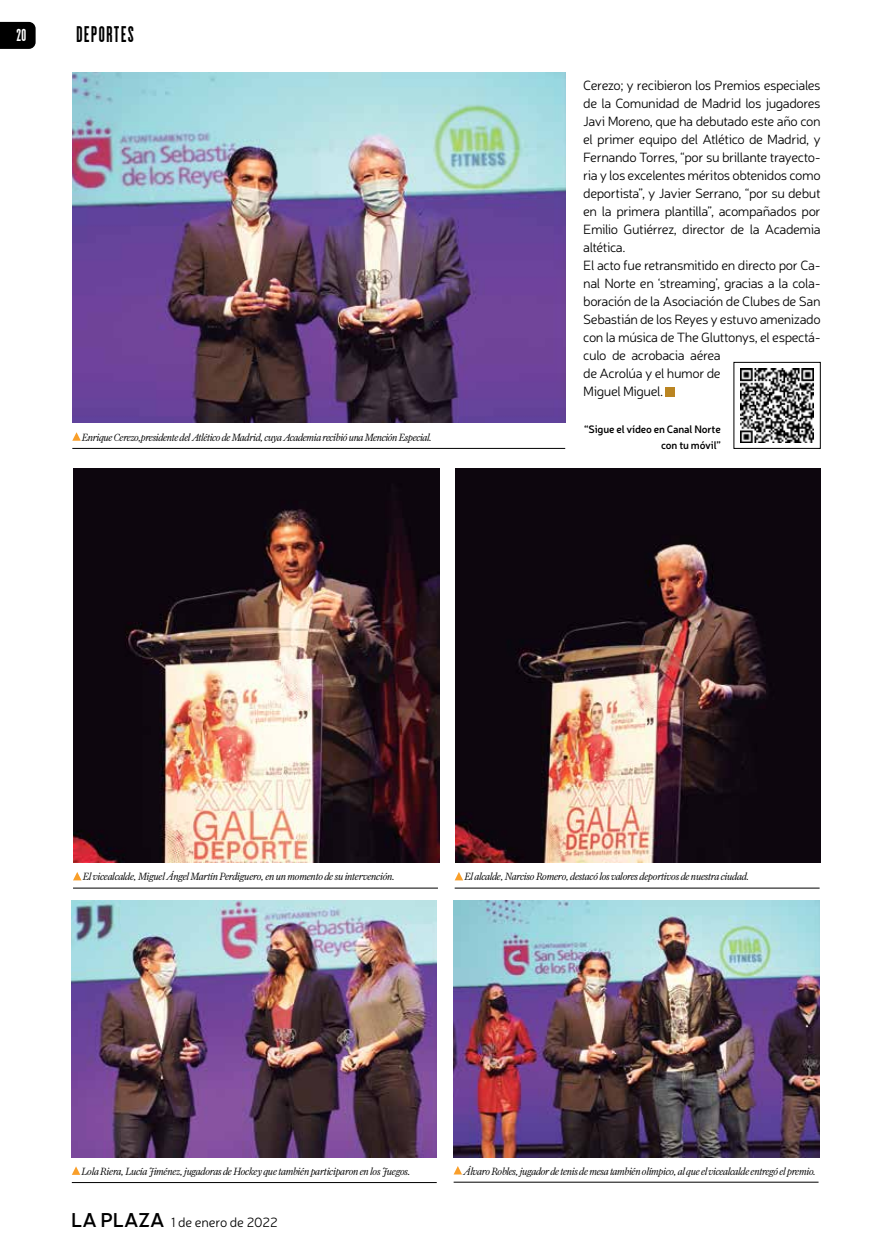
<style>
.page{position:relative;width:893px;height:1255px;background:#fff}
.page>*{position:absolute;margin:0;border:0;box-sizing:border-box;transform-origin:0 0}
.t1{font:700 19.5px "Cactus";letter-spacing:.08em;color:#000}
.t2{font:700 15px "Cactus";color:#fff}
.t3{font:300 13.5px/18px "Neris";letter-spacing:-.03em;color:#000}
.t4{font:300 13.5px "Neris";letter-spacing:-.01em;color:#000}
.t5{font:600 10.65px/16px "Neris";letter-spacing:-.015em;color:#000;text-align:right}
.t6{font:italic 300 10.5px "Farnham Display";letter-spacing:-.035em;color:#000}
.s1{font-weight:600;font-size:19.95px}
</style>
<div class="page">
<img style="left:72px;top:72px;width:493px;height:351px">
<svg style="left:0;top:22px;width:36px;height:27px"></svg>
<div style="left:665px;top:387px;width:10px;height:9px;background:#ba8522"></div>
<hr style="left:72px;top:448px;width:493px;height:1px;background:#000">
<img style="left:455px;top:468px;width:366px;height:394px">
<img style="left:74px;top:468px;width:365px;height:394px">
<svg style="left:455px;top:872px;width:8px;height:8px"></svg>
<svg style="left:73px;top:872px;width:8px;height:8px"></svg>
<hr style="left:455px;top:887px;width:365px;height:1px;background:#000">
<hr style="left:73px;top:887px;width:365px;height:1px;background:#000">
<img style="left:71px;top:900px;width:366px;height:257px">
<img style="left:454px;top:900px;width:365px;height:257px">
<svg style="left:72px;top:1166px;width:8px;height:8px"></svg>
<svg style="left:454px;top:1166px;width:8px;height:8px"></svg>
<hr style="left:72px;top:1182px;width:365px;height:1px;background:#000">
<hr style="left:454px;top:1181px;width:364px;height:1px;background:#000">
<img style="left:740px;top:368px;width:74px;height:74px">
<div style="left:733px;top:362px;width:88px;height:87px;border:1px solid #000"></div>
<svg style="left:72px;top:432px;width:9px;height:9px"></svg>
<p class="t2" style="left:16px;top:26px;width:11px">20</p>
<h1 class="t1" style="left:77px;top:21px;width:59px">DEPORTES</h1>
<p class="t6" style="left:82px;top:431px;width:352px">Enrique Cerezo,presidente del Atlético de Madrid, cuya Academia recibió una Mención Especial.</p>
<p class="t3" style="left:583px;top:76px;width:239px">Cerezo; y recibieron los Premios especiales de la Comunidad de Madrid los jugadores Javi Moreno, que ha debutado este año con el primer equipo del Atlético de Madrid, y Fernando Torres, “por su brillante trayecto&shy;ria y los excelentes méritos obtenidos como deportista”, y Javier Serrano, “por su debut en la primera plantilla”, acompañados por Emilio Gutiérrez, director de la Academia altética.<br>El acto fue retransmitido en directo por Ca&shy;nal Norte en ‘streaming’, gracias a la cola&shy;boración de la Asociación de Clubes de San Sebastián de los Reyes y estuvo amenizado con la música de The Gluttonys, el espectá&shy;culo de acrobacia aérea<br>de Acrolúa y el humor de<br>Miguel Miguel.</p>
<p class="t5" style="left:584px;top:420px;width:138px">“Sigue el vídeo en Canal Norte con tu móvil”</p>
<p class="t6" style="left:83px;top:870px;width:314px">El vicealcalde, Miguel Ángel Martín Perdiguero, en un momento de su intervención.</p>
<p class="t6" style="left:464px;top:870px;width:287px">El alcalde, Narciso Romero, destacó los valores deportivos de nuestra ciudad.</p>
<p class="t6" style="left:82px;top:1165px;width:331px">Lola Riera, Lucía Jiménez, jugadoras de Hockey que también participaron en los Juegos.</p>
<p class="t6" style="left:463px;top:1164px;width:354px">Álvaro Robles, jugador de tenis de mesa también olímpico, al que el vicealcalde entregó el premio.</p>
<p class="t4" style="left:71px;top:1213px;width:208px"><span class="s1">LA PLAZA</span> 1 de enero de 2022</p>
</div>
